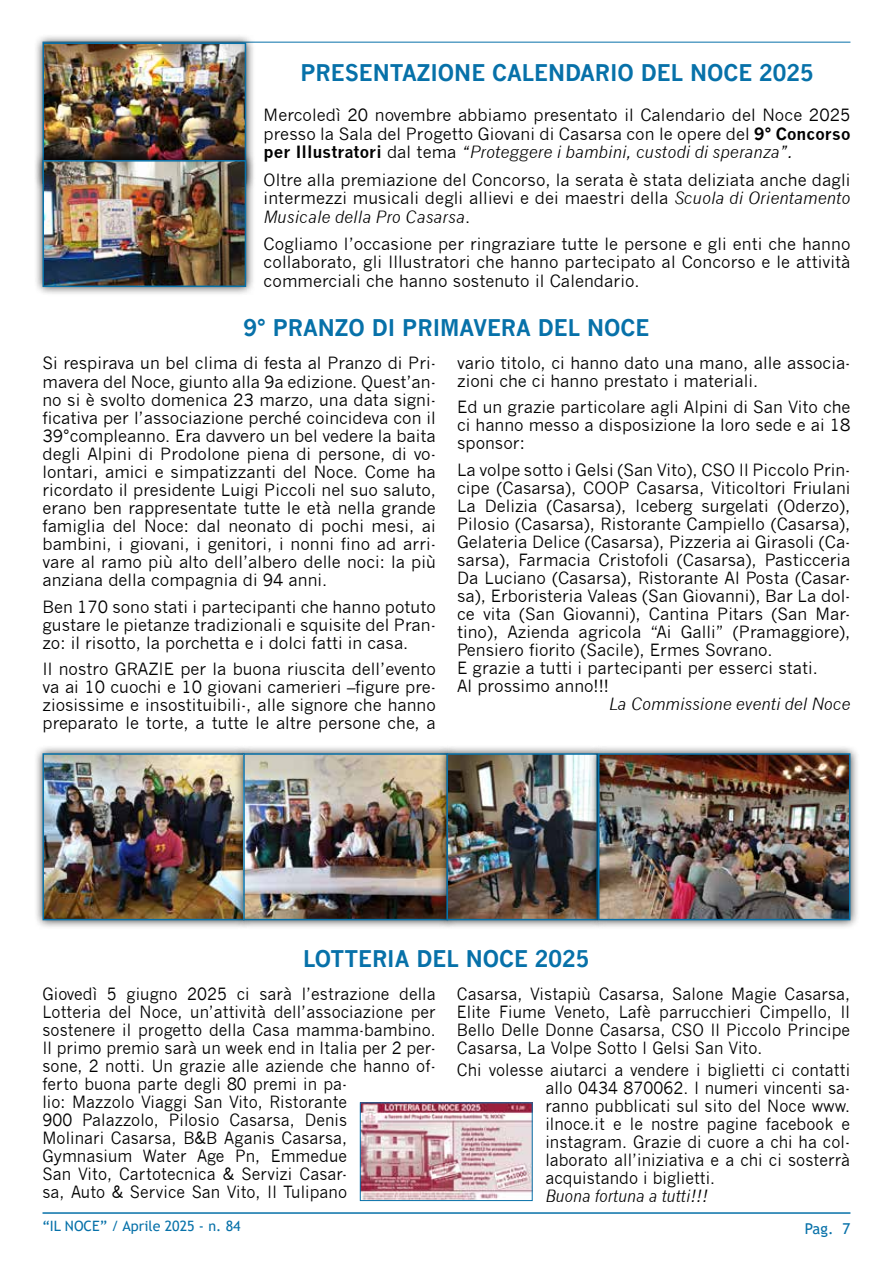
<style>
.page{position:relative;width:893px;height:1263px;background:#fff}
.page>*{position:absolute;margin:0;border:0;box-sizing:border-box;transform-origin:0 0}
.t1{font:700 22.5px "News Gothic";color:#0771a9}
.t2{font:16.5px/18px "News Gothic";color:#000;text-align:justify}
.t3{font:16.5px/18px "News Gothic";color:#000;text-align:justify;scale:.96 1}
.t4{font:italic 16.5px "News Gothic";color:#000}
.t5{font:italic 16.5px "News Gothic";color:#000;scale:.96 1}
.t6{font:15px "Trebuchet MS";color:#0771a9}
.t7{font:14.25px "Trebuchet MS";color:#0771a9}
.s1{font-weight:700}
.s2{font-style:italic}
</style>
<div class="page">
<hr style="left:43px;top:42px;width:807px;height:1px;background:#0771a9">
<hr style="left:43px;top:1212px;width:807px;height:2px;background:#0771a9">
<div style="left:34px;top:744px;width:219px;height:185px;background:#000;opacity:.75"></div>
<img style="left:46px;top:756px;width:188px;height:161px">
<div style="left:43px;top:753px;width:201px;height:167px;border:2px solid #0771a9"></div>
<div style="left:234px;top:744px;width:223px;height:185px;background:#000;opacity:.75"></div>
<div style="left:243px;top:753px;width:205px;height:167px;border:2px solid #0771a9"></div>
<div style="left:437px;top:744px;width:170px;height:185px;background:#000;opacity:.75"></div>
<div style="left:446px;top:753px;width:152px;height:167px;border:2px solid #0771a9"></div>
<div style="left:589px;top:744px;width:270px;height:185px;background:#000;opacity:.75"></div>
<img style="left:601px;top:756px;width:246px;height:161px">
<div style="left:598px;top:753px;width:252px;height:167px;border:2px solid #0771a9"></div>
<div style="left:34px;top:34px;width:221px;height:159px;background:#000;opacity:.75"></div>
<img style="left:46px;top:46px;width:197px;height:105px">
<div style="left:43px;top:43px;width:203px;height:141px;border:2px solid #0771a9"></div>
<img style="left:362px;top:1104px;width:169px;height:95px">
<div style="left:360px;top:1102px;width:173px;height:99px;border:1px solid #0771a9"></div>
<div style="left:34px;top:151px;width:221px;height:145px;background:#000;opacity:.75"></div>
<img style="left:46px;top:163px;width:197px;height:121px">
<div style="left:43px;top:160px;width:203px;height:127px;border:2px solid #0771a9"></div>
<h1 class="t1" style="left:300px;top:59px;width:515px">PRESENTAZIONE CALENDARIO DEL NOCE 2025</h1>
<p class="t2" style="left:264px;top:106px;width:588px;line-height:18.6px">Mercoledì 20 novembre abbiamo presentato il Calendario del Noce 2025 presso la Sala del Progetto Giovani di Casarsa con le opere del <span class="s1">9° Concorso per Illustratori</span> dal tema <span class="s2">“Proteggere i bambini, custodi di speranza”.</span></p>
<p class="t2" style="left:264px;top:170px;width:588px;line-height:18.6px">Oltre alla premiazione del Concorso, la serata è stata deliziata anche dagli intermezzi musicali degli allievi e dei maestri della <span class="s2">Scuola di Orientamento Musicale della Pro Casarsa</span>.</p>
<p class="t2" style="left:264px;top:235px;width:588px;line-height:18.6px">Cogliamo l’occasione per ringraziare tutte le persone e gli enti che hanno collaborato, gli Illustratori che hanno partecipato al Concorso e le attività commerciali che hanno sostenuto il Calendario.</p>
<h1 class="t1" style="left:244px;top:314px;width:407px">9° PRANZO DI PRIMAVERA DEL NOCE</h1>
<p class="t2" style="left:43px;top:354px;width:395px">Si respirava un bel clima di festa al Pranzo di Pri&shy;mavera del Noce, giunto alla 9a edizione. Quest’an&shy;no si è svolto domenica 23 marzo, una data signi&shy;ficativa per l’associazione perché coincideva con il 39°compleanno. Era davvero un bel vedere la baita degli Alpini di Prodolone piena di persone, di vo&shy;lontari, amici e simpatizzanti del Noce. Come ha ricordato il presidente Luigi Piccoli nel suo saluto, erano ben rappresentate tutte le età nella grande famiglia del Noce: dal neonato di pochi mesi, ai bambini, i giovani, i genitori, i nonni fino ad arri&shy;vare al ramo più alto dell’albero delle noci: la più anziana della compagnia di 94 anni.</p>
<p class="t2" style="left:43px;top:598px;width:395px">Ben 170 sono stati i partecipanti che hanno potuto gustare le pietanze tradizionali e squisite del Pran&shy;zo: il risotto, la porchetta e i dolci fatti in casa.</p>
<p class="t2" style="left:43px;top:660px;width:395px">Il nostro GRAZIE per la buona riuscita dell’evento va ai 10 cuochi e 10 giovani camerieri –figure pre&shy;ziosissime e insostituibili-, alle signore che hanno preparato le torte, a tutte le altre persone che, a</p>
<p class="t2" style="left:457px;top:354px;width:395px">vario titolo, ci hanno dato una mano, alle associa&shy;zioni che ci hanno prestato i materiali.</p>
<p class="t2" style="left:457px;top:398px;width:395px">Ed un grazie particolare agli Alpini di San Vito che ci hanno messo a disposizione la loro sede e ai 18 sponsor:</p>
<p class="t2" style="left:457px;top:461px;width:395px;text-align:left">La volpe sotto i Gelsi (San Vito), CSO Il Piccolo Prin&shy;cipe (Casarsa), COOP Casarsa, Viticoltori Friulani La Delizia (Casarsa), Iceberg surgelati (Oderzo), Pilosio (Casarsa), Ristorante Campiello (Casarsa), Gelateria Delice (Casarsa), Pizzeria ai Girasoli (Ca&shy;sarsa), Farmacia Cristofoli (Casarsa), Pasticceria Da Luciano (Casarsa), Ristorante Al Posta (Casar&shy;sa), Erboristeria Valeas (San Giovanni), Bar La dol&shy;ce vita (San Giovanni), Cantina Pitars (San Mar&shy;tino), Azienda agricola “Ai Galli” (Pramaggiore), Pensiero fiorito (Sacile), Ermes Sovrano.<br>E grazie a tutti i partecipanti per esserci stati.<br>Al prossimo anno!!!</p>
<p class="t4" style="left:609px;top:694px;width:243px">La Commissione eventi del Noce</p>
<h1 class="t1" style="left:303px;top:945px;width:288px">LOTTERIA DEL NOCE 2025</h1>
<p class="t3" style="left:42px;top:985px;width:411px;text-align:left">Giovedì 5 giugno 2025 ci sarà l’estrazione della Lotteria del Noce, un’attività dell’associazione per sostenere il progetto della Casa mamma-bambino.<br>Il primo premio sarà un week end in Italia per 2 per&shy;sone, 2 notti. Un grazie alle aziende che hanno of&shy;ferto buona parte degli 80 premi in pa-<br>lio: Mazzolo Viaggi San Vito, Ristorante<br>900 Palazzolo, Pilosio Casarsa, Denis<br>Molinari Casarsa, B&amp;B Aganis Casarsa, Gymnasium Water Age Pn, Emmedue<br>San Vito, Cartotecnica &amp; Servizi Casar-<br>sa, Auto &amp; Service San Vito, Il Tulipano</p>
<p class="t3" style="left:457px;top:985px;width:411px">Casarsa, Vistapiù Casarsa, Salone Magie Casarsa, Elite Fiume Veneto, Lafè parrucchieri Cimpello, Il Bello Delle Donne Casarsa, CSO Il Piccolo Principe Casarsa, La Volpe Sotto I Gelsi San Vito.</p>
<p class="t3" style="left:545px;top:1061px;width:319px;text-indent:-88px">Chi volesse aiutarci a vendere i biglietti ci contatti allo 0434 870062. I numeri vincenti sa&shy;ranno pubblicati sul sito del Noce www. ilnoce.it e le nostre pagine facebook e instagram. Grazie di cuore a chi ha col&shy;laborato all’iniziativa e a chi ci sosterrà acquistando i biglietti.</p>
<p class="t5" style="left:545px;top:1186px;width:171px">Buona fortuna a tutti!!!</p>
<p class="t7" style="left:43px;top:1217px;width:200px">“IL NOCE” / Aprile 2025 - n. 84</p>
<p class="t6" style="left:805px;top:1219px;width:47px">Pag. 7</p>
</div>
